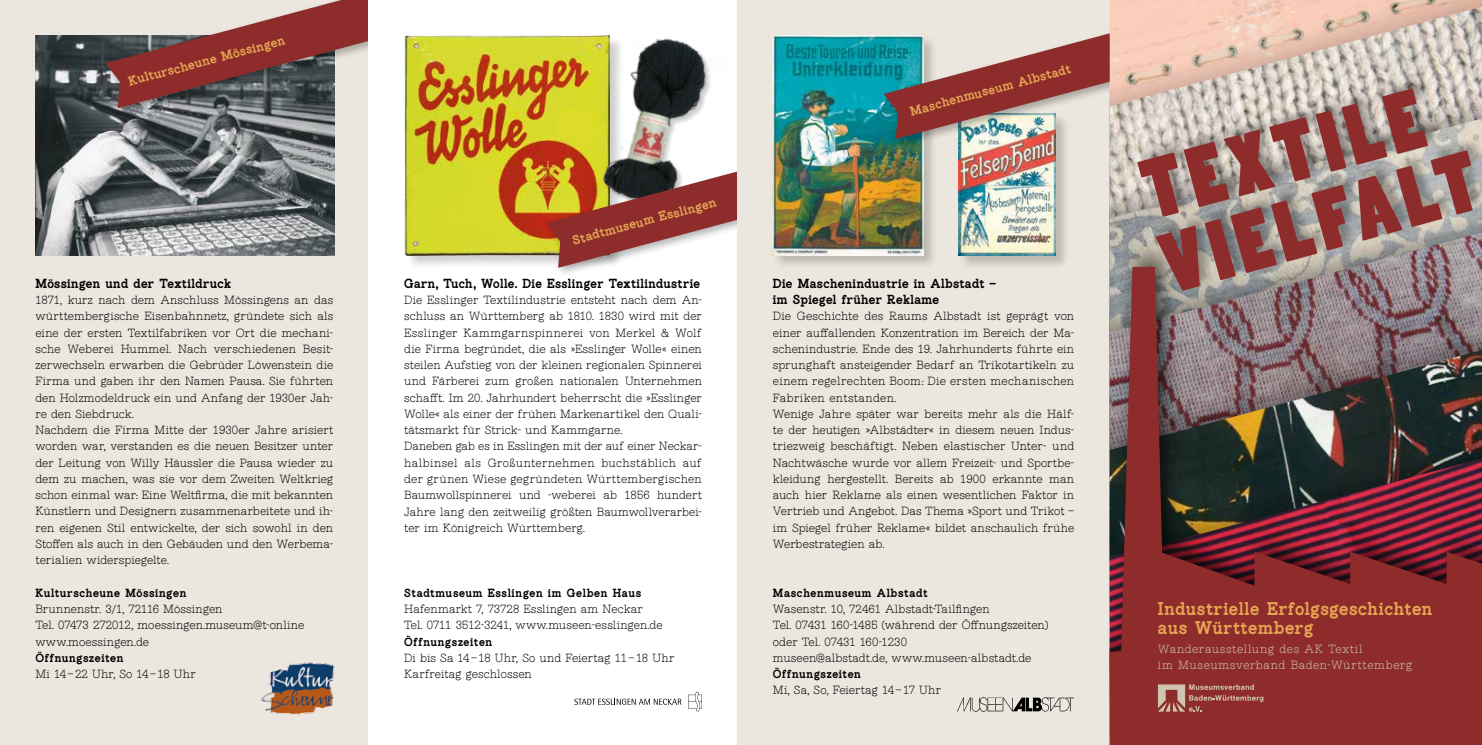
<style>
.page{position:relative;width:1482px;height:745px;background:#fff}
.page>*{position:absolute;margin:0;border:0;box-sizing:border-box;transform-origin:0 0}
.t1{font:79.25px "Poplar Std";color:#8e2c2c;scale:1.06 1}
.t2{font:700 17.5px/18.8px "Esfera NF";letter-spacing:.035em;color:#e5a552}
.t3{font:700 12.5px/16.2px "Esfera NF";letter-spacing:.03em;color:#000}
.t4{font:700 12.5px "Esfera NF";color:#e5a552}
.t5{font:11.25px/16.2px "Esfera NF";letter-spacing:.01em;color:#000}
.t6{font:700 11.25px "Esfera NF";letter-spacing:.055em;color:#000}
.t7{font:11.25px/16.2px "Esfera NF";letter-spacing:.06em;color:#cfc4af}
</style>
<div class="page">
<div style="left:0;top:0;width:372px;height:744px;background:#ebe6de"></div>
<img style="left:35px;top:35px;width:299px;height:220px">
<div style="left:103px;top:0;width:364px;height:118px;background:#000;opacity:.3"></div>
<svg style="left:106px;top:0;width:263px;height:108px"></svg>
<div style="left:369px;top:0;width:372px;height:744px;background:#fff"></div>
<div style="left:404px;top:35px;width:220px;height:234px;background:#000;opacity:.2"></div>
<img style="left:404px;top:35px;width:181px;height:220px">
<img style="left:585px;top:35px;width:125px;height:93px">
<div style="left:543px;top:128px;width:365px;height:150px;background:#000;opacity:.3"></div>
<svg style="left:546px;top:132px;width:191px;height:136px"></svg>
<div style="left:737px;top:0;width:372px;height:744px;background:#ebe6de"></div>
<div style="left:772px;top:35px;width:166px;height:234px;background:#000;opacity:.2"></div>
<img style="left:772px;top:35px;width:151px;height:220px">
<div style="left:958px;top:113px;width:112px;height:157px;background:#000;opacity:.2"></div>
<img style="left:958px;top:149px;width:97px;height:106px">
<div style="left:880px;top:0;width:365px;height:149px;background:#000;opacity:.3"></div>
<svg style="left:883px;top:3px;width:226px;height:136px"></svg>
<div style="left:1109px;top:0;width:372px;height:255px;background:#000;opacity:.17"></div>
<img style="left:1109px;top:7px;width:372px;height:72px">
<div style="left:1109px;top:79px;width:372px;height:294px;background:#000;opacity:.3"></div>
<img style="left:1109px;top:118px;width:372px;height:75px">
<img style="left:1109px;top:267px;width:372px;height:477px">
<img style="left:261px;top:662px;width:74px;height:53px">
<svg style="left:1157px;top:684px;width:106px;height:27px;background:#a05751"></svg>
<div style="left:1155px;top:136px;width:326px;height:155px;background:#000;opacity:.3"></div>
<div style="left:1137px;top:74px;width:304px;height:142px;background:#000;opacity:.3"></div>
<svg style="left:574px;top:698px;width:107px;height:6px"></svg>
<svg style="left:688px;top:691px;width:14px;height:20px"></svg>
<img style="left:957px;top:697px;width:117px;height:14px">
<p class="t4" style="left:127px;top:73px;width:163px;rotate:-15deg">Kulturscheune Mössingen</p>
<p class="t3" style="left:35px;top:274px;width:197px">Mössingen und der Textildruck</p>
<p class="t5" style="left:35px;top:291px;width:299px">1871, kurz nach dem Anschluss Mössingens an das württembergische Eisenbahnnetz, gründete sich als eine der ersten Textilfabriken vor Ort die mechani&shy;sche Weberei Hummel. Nach verschiedenen Besit&shy;zerwechseln erwarben die Gebrüder Löwenstein die Firma und gaben ihr den Namen Pausa. Sie führten den Holzmodeldruck ein und Anfang der 1930er Jah&shy;re den Siebdruck.<br>Nachdem die Firma Mitte der 1930er Jahre arisiert worden war, verstanden es die neuen Besitzer unter der Leitung von Willy Häussler die Pausa wieder zu dem zu machen, was sie vor dem Zweiten Weltkrieg schon einmal war: Eine Weltfirma, die mit bekannten Künstlern und Designern zusammenarbeitete und ih&shy;ren eigenen Stil entwickelte, der sich sowohl in den Stoffen als auch in den Gebäuden und den Werbema&shy;terialien widerspiegelte.</p>
<p class="t6" style="left:35px;top:585px;width:152px">Kulturscheune Mössingen</p>
<p class="t5" style="left:35px;top:600px;width:270px">Brunnenstr. 3/1, 72116 Mössingen<br>Tel. 07473 272012, moessingen.museum@t-online www.moessingen.de</p>
<p class="t6" style="left:35px;top:649px;width:90px">Öffnungszeiten</p>
<p class="t5" style="left:35px;top:665px;width:162px">Mi 14–22 Uhr, So 14–18 Uhr</p>
<p class="t4" style="left:570px;top:232px;width:150px;rotate:-15deg">Stadtmuseum Esslingen</p>
<p class="t3" style="left:404px;top:274px;width:297px">Garn, Tuch, Wolle. Die Esslinger Textilindustrie</p>
<p class="t5" style="left:404px;top:291px;width:299px">Die Esslinger Textilindustrie entsteht nach dem An&shy;schluss an Württemberg ab 1810. 1830 wird mit der Esslinger Kammgarnspinnerei von Merkel &amp; Wolf die Firma begründet, die als »Esslinger Wolle« einen steilen Aufstieg von der kleinen regionalen Spinnerei und Färberei zum großen nationalen Unternehmen schafft. Im 20. Jahrhundert beherrscht die »Esslinger Wolle« als einer der frühen Markenartikel den Quali&shy;tätsmarkt für Strick- und Kammgarne.<br>Daneben gab es in Esslingen mit der auf einer Neckar&shy;halbinsel als Großunternehmen buchstäblich auf der grünen Wiese gegründeten Württembergischen Baumwollspinnerei und -weberei ab 1856 hundert Jahre lang den zeitweilig größten Baumwollverarbei&shy;ter im Königreich Württemberg.</p>
<p class="t6" style="left:404px;top:584px;width:238px">Stadtmuseum Esslingen im Gelben Haus</p>
<p class="t5" style="left:404px;top:600px;width:260px">Hafenmarkt 7, 73728 Esslingen am Neckar<br>Tel. 0711 3512-3241, www.museen-esslingen.de</p>
<p class="t6" style="left:404px;top:633px;width:90px">Öffnungszeiten</p>
<p class="t5" style="left:404px;top:649px;width:272px">Di bis Sa 14–18 Uhr, So und Feiertag 11–18 Uhr<br>Karfreitag geschlossen</p>
<p class="t4" style="left:908px;top:103px;width:167px;rotate:-15deg">Maschenmuseum Albstadt</p>
<p class="t3" style="left:772px;top:274px;width:225px">Die Maschenindustrie in Albstadt – im Spiegel früher Reklame</p>
<p class="t5" style="left:772px;top:307px;width:303px">Die Geschichte des Raums Albstadt ist geprägt von einer auffallenden Konzentration im Bereich der Ma&shy;schenindustrie. Ende des 19. Jahrhunderts führte ein sprunghaft ansteigender Bedarf an Trikotartikeln zu einem regelrechten Boom: Die ersten mechanischen Fabriken entstanden.<br>Wenige Jahre später war bereits mehr als die Hälf&shy;te der heutigen »Albstädter« in diesem neuen Indus&shy;triezweig beschäftigt. Neben elastischer Unter- und Nachtwäsche wurde vor allem Freizeit- und Sportbe&shy;kleidung hergestellt. Bereits ab 1900 erkannte man auch hier Reklame als einen wesentlichen Faktor in Vertrieb und Angebot. Das Thema »Sport und Trikot – im Spiegel früher Reklame« bildet anschaulich frühe Werbestrategien ab.</p>
<p class="t6" style="left:772px;top:584px;width:156px">Maschenmuseum Albstadt</p>
<p class="t5" style="left:772px;top:600px;width:277px">Wasenstr. 10, 72461 Albstadt-Tailfingen<br>Tel. 07431 160-1485 (während der Öffnungszeiten) oder Tel. 07431 160-1230<br>museen@albstadt.de, www.museen-albstadt.de</p>
<p class="t6" style="left:772px;top:666px;width:90px">Öffnungszeiten</p>
<p class="t5" style="left:772px;top:681px;width:170px">Mi, Sa, So, Feiertag 14–17 Uhr</p>
<h1 class="t1" style="left:1132px;top:149px;width:273px;rotate:-15deg">TEXTILE</h1>
<h1 class="t1" style="left:1151px;top:225px;width:308px;rotate:-16deg">VIELFALT</h1>
<h2 class="t2" style="left:1157px;top:598px;width:276px">Industrielle Erfolgsgeschichten aus Württemberg</h2>
<p class="t7" style="left:1157px;top:639px;width:256px">Wanderausstellung des AK Textil<br>im Museumsverband Baden-Württemberg</p>
</div>
